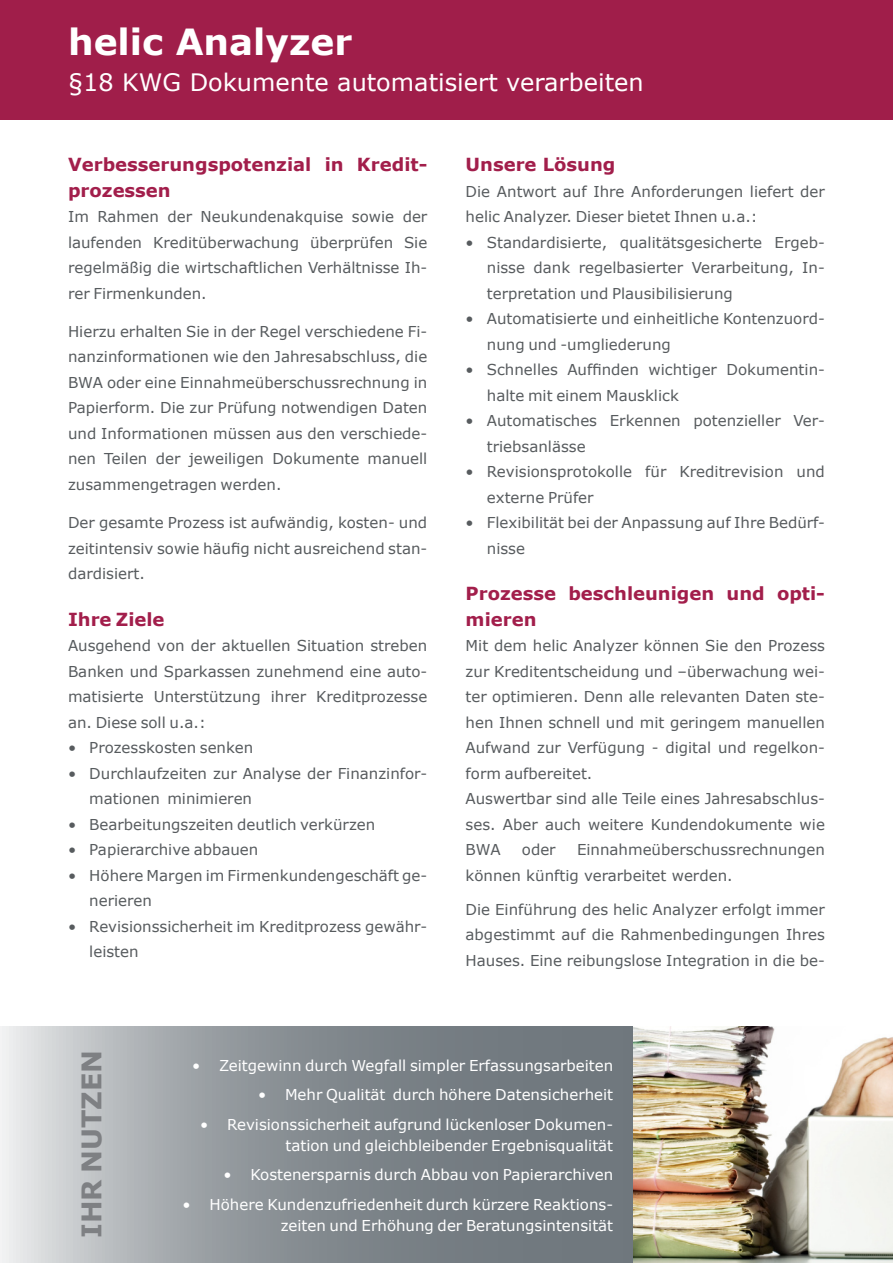
<style>
.page{position:relative;width:893px;height:1263px;background:#fff}
.page>*{position:absolute;margin:0;border:0;box-sizing:border-box;transform-origin:0 0}
.t1{font:700 36px "Verdana";color:#fff}
.Verdana11pt19_8ptZAB{font:700 27px "Verdana";color:#7e8083}
.t2{font:24px "Verdana";color:#fff}
.Fließtext{font:700 18px/25.5px "Verdana";color:#a21e4b}
.FT_regular{font:700 18px/25.5px "Verdana";color:#a21e4b}
.Fließtext-2{font:15px/25.5px "Verdana";color:#575b5e}
.Aufzählungszeichen_w{font:15px/21px "Verdana";color:#fff;text-align:right}
.FT_regular-2{font:15px/25.5px "Verdana";color:#575b5e;text-align:justify}
</style>
<div class="page">
<svg style="left:0;top:1026px;width:634px;height:237px;background:#92989c"></svg>
<div style="left:0;top:0;width:893px;height:119px;background:#a01e4a"></div>
<img style="left:634px;top:1026px;width:259px;height:237px">
<p class="t1" style="left:68px;top:17px;width:286px">helic Analyzer</p>
<p class="t2" style="left:68px;top:66px;width:577px">§18 KWG Dokumente automatisiert verarbeiten</p>
<p class="Fließtext" style="left:68px;top:151px;width:361px">Verbesserungspotenzial in Kredit&shy;prozessen</p>
<p class="Fließtext-2" style="left:68px;top:204px;width:361px;text-align:justify">Im Rahmen der Neukundenakquise sowie der laufenden Kreditüberwachung überprüfen Sie regelmäßig die wirtschaftlichen Verhältnisse Ih&shy;rer Firmenkunden.</p>
<p class="Fließtext-2" style="left:68px;top:318px;width:361px;text-align:justify">Hierzu erhalten Sie in der Regel verschiedene Fi&shy;nanzinformationen wie den Jahresabschluss, die BWA oder eine Einnahmeüberschussrechnung in Papierform. Die zur Prüfung notwendigen Daten und Informationen müssen aus den verschiede&shy;nen Teilen der jeweiligen Dokumente manuell zusammengetragen werden.</p>
<p class="Fließtext-2" style="left:68px;top:510px;width:361px;text-align:justify">Der gesamte Prozess ist aufwändig, kosten- und zeitintensiv sowie häufig nicht ausreichend stan&shy;dardisiert.</p>
<p class="Fließtext" style="left:68px;top:606px;width:98px">Ihre Ziele</p>
<p class="Fließtext-2" style="left:68px;top:633px;width:361px;text-align:justify">Ausgehend von der aktuellen Situation streben Banken und Sparkassen zunehmend eine auto&shy;matisierte Unterstützung ihrer Kreditprozesse an. Diese soll u.a.:</p>
<p class="Fließtext-2" style="left:68px;top:735px;width:187px">• Prozesskosten senken</p>
<p class="Fließtext-2" style="left:89px;top:760px;width:340px;text-indent:-21px">• Durchlaufzeiten zur Analyse der Finanzinfor&shy;mationen minimieren</p>
<p class="Fließtext-2" style="left:68px;top:811px;width:309px">• Bearbeitungszeiten deutlich verkürzen</p>
<p class="Fließtext-2" style="left:68px;top:837px;width:192px">• Papierarchive abbauen</p>
<p class="Fließtext-2" style="left:89px;top:862px;width:340px;text-indent:-21px">• Höhere Margen im Firmenkundengeschäft ge&shy;nerieren</p>
<p class="Fließtext-2" style="left:89px;top:913px;width:340px;text-indent:-21px">• Revisionssicherheit im Kreditprozess gewähr&shy;leisten</p>
<p class="FT_regular" style="left:466px;top:151px;width:151px">Unsere Lösung</p>
<p class="Fließtext-2" style="left:466px;top:178px;width:361px">Die Antwort auf Ihre Anforderungen liefert der helic Analyzer. Dieser bietet Ihnen u.a.:</p>
<p class="Fließtext-2" style="left:487px;top:229px;width:340px;text-align:justify;text-indent:-21px">• Standardisierte, qualitätsgesicherte Ergeb&shy;nisse dank regelbasierter Verarbeitung, In&shy;terpretation und Plausibilisierung</p>
<p class="Fließtext-2" style="left:487px;top:306px;width:340px;text-indent:-21px">• Automatisierte und einheitliche Kontenzuord&shy;nung und -umgliederung</p>
<p class="Fließtext-2" style="left:487px;top:357px;width:340px;text-indent:-21px">• Schnelles Auffinden wichtiger Dokumentin&shy;halte mit einem Mausklick</p>
<p class="Fließtext-2" style="left:487px;top:408px;width:340px;text-indent:-21px">• Automatisches Erkennen potenzieller Ver&shy;triebsanlässe</p>
<p class="Fließtext-2" style="left:487px;top:459px;width:340px;text-indent:-21px">• Revisionsprotokolle für Kreditrevision und externe Prüfer</p>
<p class="Fließtext-2" style="left:487px;top:510px;width:340px;text-indent:-21px">• Flexibilität bei der Anpassung auf Ihre Bedürf&shy;nisse</p>
<p class="FT_regular" style="left:466px;top:581px;width:361px">Prozesse beschleunigen und opti&shy;mieren</p>
<p class="Fließtext-2" style="left:466px;top:633px;width:361px;text-align:justify">Mit dem helic Analyzer können Sie den Prozess zur Kreditentscheidung und –überwachung wei&shy;ter optimieren. Denn alle relevanten Daten ste&shy;hen Ihnen schnell und mit geringem manuellen Aufwand zur Verfügung - digital und regelkon&shy;form aufbereitet.</p>
<p class="FT_regular-2" style="left:466px;top:786px;width:361px">Auswertbar sind alle Teile eines Jahresabschlus&shy;ses. Aber auch weitere Kundendokumente wie BWA</p>
<p class="FT_regular-2" style="left:466px;top:837px;width:361px;text-indent:111px">Einnahmeüberschussrechnungen können künftig verarbeitet werden.</p>
<p class="Fließtext-2" style="left:466px;top:896px;width:361px;text-align:justify">Die Einführung des helic Analyzer erfolgt immer abgestimmt auf die Rahmenbedingungen Ihres Hauses. Eine reibungslose Integration in die be-</p>
<p class="FT_regular-2" style="left:522px;top:837px;width:35px">oder</p>
<p class="Verdana11pt19_8ptZAB" style="left:72px;top:1238px;width:190px;rotate:-90deg">IHR NUTZEN</p>
<p class="Aufzählungszeichen_w" style="left:192px;top:1054px;width:423px">• Zeitgewinn durch Wegfall simpler Erfassungsarbeiten</p>
<p class="Aufzählungszeichen_w" style="left:258px;top:1084px;width:357px">• Mehr Qualität durch höhere Datensicherheit</p>
<p class="Aufzählungszeichen_w" style="left:200px;top:1113px;width:415px">• Revisionssicherheit aufgrund lückenloser Dokumen&shy;tation und gleichbleibender Ergebnisqualität</p>
<p class="Aufzählungszeichen_w" style="left:223px;top:1164px;width:391px">• Kostenersparnis durch Abbau von Papierarchiven</p>
<p class="Aufzählungszeichen_w" style="left:183px;top:1193px;width:432px">• Höhere Kundenzufriedenheit durch kürzere Reaktions&shy;zeiten und Erhöhung der Beratungsintensität</p>
</div>
